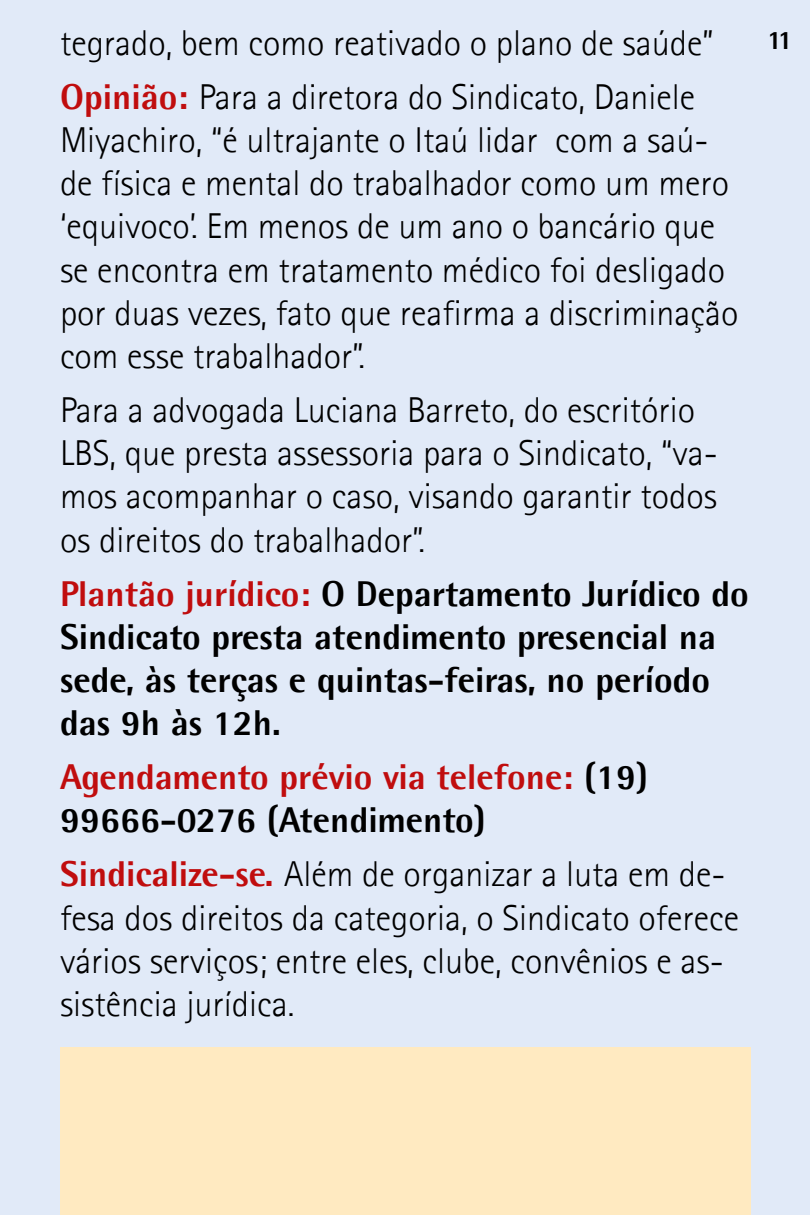
<style>
.page{position:relative;width:810px;height:1215px;background:#e1eaf8}
.page>*{position:absolute;margin:0;border:0;box-sizing:border-box;transform-origin:0 0}
.t1{font:300 36px/43.2px "Agfa Rotis Sans Serif";color:#000}
.t2{font:700 36px/43.2px "Rotis Ext";color:#000}
.t3{font:700 36px/43.2px "Rotis Ext";color:#c00d0e}
.t4{font:700 27px "Rotis Ext";color:#000}
.s1{font-family:"Rotis Ext";font-weight:700;color:#c00d0e}
.s2{color:#c00d0e}
.s3{color:#000}
</style>
<div class="page">
<div style="left:60px;top:1048px;width:690px;height:167px;background:#ffeac1"></div>
<p class="t1" style="left:60px;top:16px;width:655px;line-height:54px">tegrado, bem como reativado o plano de saúde”<br><span class="s1">Opinião:</span> Para a diretora do Sindicato, Daniele</p>
<p class="t1" style="left:60px;top:118px;width:680px">Miyachiro, “é ultrajante o Itaú lidar com a saú&shy;de física e mental do trabalhador como um mero ‘equivoco’. Em menos de um ano o bancário que se encontra em tratamento médico foi desligado por duas vezes, fato que reafirma a discriminação com esse trabalhador”.</p>
<p class="t1" style="left:60px;top:388px;width:659px">Para a advogada Luciana Barreto, do escritório LBS, que presta assessoria para o Sindicato, “va&shy;mos acompanhar o caso, visando garantir todos os direitos do trabalhador”.</p>
<p class="t2" style="left:60px;top:572px;width:690px"><span class="s2">Plantão jurídico:</span> O Departamento Jurídico do Sindicato presta atendimento presencial na sede, às terças e quintas-feiras, no período das 9h às 12h.</p>
<p class="t3" style="left:60px;top:755px;width:590px">Agendamento prévio via telefone: <span class="s3">(19)<br>99666-0276 (Atendimento)</span></p>
<p class="t1" style="left:60px;top:853px;width:681px"><span class="s1">Sindicalize-se.</span> Além de organizar a luta em de&shy;fesa dos direitos da categoria, o Sindicato oferece vários serviços; entre eles, clube, convênios e as&shy;sistência jurídica.</p>
<p class="t4" style="left:767px;top:23px;width:27px">11</p>
</div>
